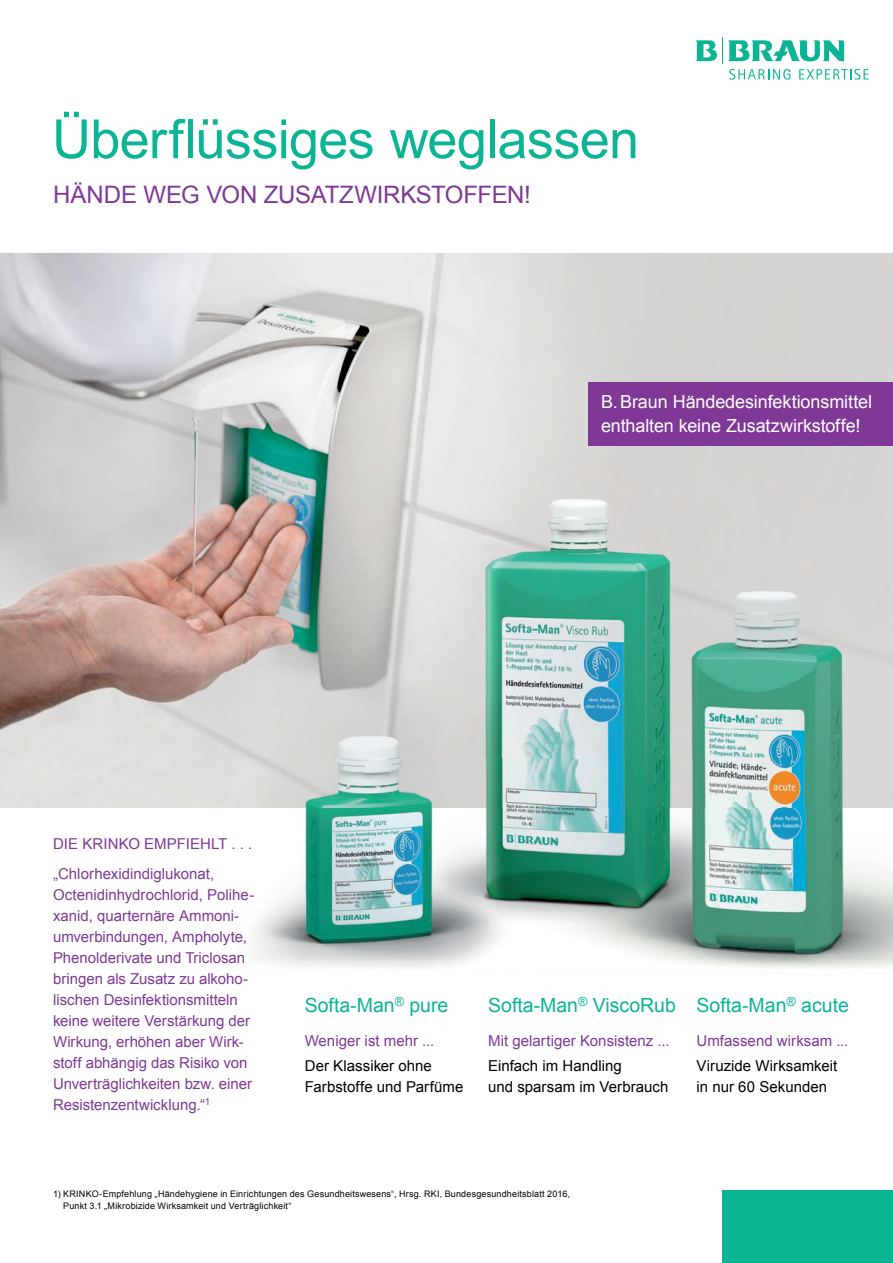
<style>
.page{position:relative;width:893px;height:1263px;background:#fff}
.page>*{position:absolute;margin:0;border:0;box-sizing:border-box;transform-origin:0 0}
.t1{font:54px "Arial";letter-spacing:-.015em;color:#0bb494}
.t2{font:24px "Arial";letter-spacing:-.01em;color:#7f3896}
.t3{font:19.5px "Arial";color:#0bb494}
.t4{font:18px/24px "Arial";letter-spacing:-.005em;color:#fff}
.t5{font:15px/21px "Arial";color:#7f3896}
.t6{font:15px/21px "Arial";color:#000001}
.t7{font:9px/12px "Arial";letter-spacing:.02em;color:#000001}
</style>
<div class="page">
<img style="left:0;top:253px;width:893px;height:555px">
<div style="left:722px;top:1191px;width:171px;height:72px;background:#0bb494"></div>
<svg style="left:695px;top:37px;width:174px;height:43px"></svg>
<img style="left:841px;top:808px;width:52px;height:160px">
<img style="left:253px;top:808px;width:588px;height:160px">
<img style="left:2px;top:417px;width:891px;height:391px">
<div style="left:588px;top:382px;width:305px;height:63px;background:#7f3896"></div>
<h1 class="t1" style="left:52px;top:109px;width:588px">Überflüssiges weglassen</h1>
<h2 class="t2" style="left:53px;top:182px;width:479px">HÄNDE WEG VON ZUSATZWIRKSTOFFEN!</h2>
<p class="t4" style="left:601px;top:390px;width:273px">B. Braun Händedesinfektionsmittel enthalten keine Zusatzwirkstoffe!</p>
<p class="t5" style="left:53px;top:829px;width:201px;line-height:29.5px">DIE KRINKO EMPFIEHLT . . . „Chlorhexidindiglukonat,</p>
<p class="t5" style="left:53px;top:884px;width:203px">Octenidinhydrochlorid, Polihe&shy;xanid, quarternäre Ammoni&shy;umverbindungen, Ampholyte,<br>Phenolderivate und Triclosan bringen als Zusatz zu alkoho&shy;lischen Desinfektions mitteln keine weitere Verstärkung der<br>Wirkung, erhöhen aber Wirk&shy;stoff abhängig das Risiko von<br>Unverträg lichkeiten bzw. einer<br>Resistenz entwicklung.“<sup>1</sup></p>
<h3 class="t3" style="left:305px;top:994px;width:145px">Softa Man<sup>®</sup> pure</h3>
<h3 class="t3" style="left:488px;top:994px;width:362px">Softa Man<sup>®</sup> ViscoRub Softa Man<sup>®</sup> acute</h3>
<h3 class="t3" style="left:350px;top:994px;width:8px">-</h3>
<h3 class="t3" style="left:534px;top:994px;width:8px">-</h3>
<h3 class="t3" style="left:742px;top:994px;width:8px">-</h3>
<p class="t5" style="left:305px;top:1030px;width:131px">Weniger ist mehr ...</p>
<p class="t6" style="left:305px;top:1056px;width:160px">Der Klassiker ohne<br>Farbstoffe und Parfüme</p>
<p class="t5" style="left:696px;top:1030px;width:153px">Umfassend wirksam ...</p>
<p class="t6" style="left:696px;top:1056px;width:142px">Viruzide Wirksamkeit in nur 60 Sekunden</p>
<p class="t5" style="left:488px;top:1030px;width:183px">Mit gelartiger Konsistenz ...</p>
<p class="t6" style="left:488px;top:1056px;width:182px">Einfach im Handling<br>und sparsam im Verbrauch</p>
<p class="t7" style="left:63px;top:1188px;width:508px;text-indent:-10px">1) KRINKO-Empfehlung „Händehygiene in Einrichtungen des Gesundheitswesens“, Hrsg. RKI, Bundesgesundheitsblatt 2016,<br>Punkt 3.1 „Mikrobizide Wirksamkeit und Verträglichkeit“</p>
</div>
